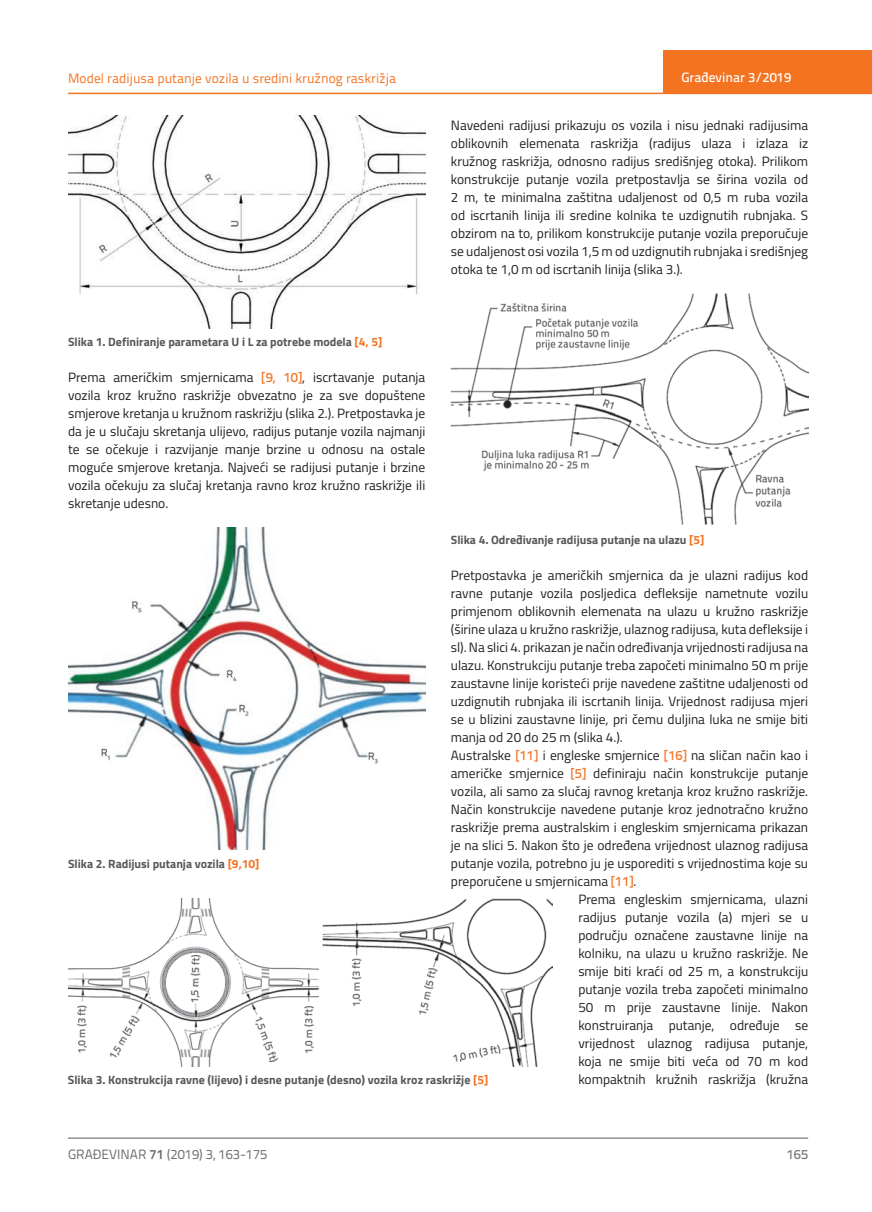
<style>
.page{position:relative;width:872px;height:1212px;background:#fff}
.page>*{position:absolute;margin:0;border:0;box-sizing:border-box;transform-origin:0 0}
.t1{font:13.5px/18px "Titillium";color:#231f20;text-align:justify}
.t2{font:13.5px "Titillium Text 22 L";color:#f47321}
.t3{font:13.5px "Titillium Text 22 L";color:#6c6d70}
.t4{font:500 13.5px "Titillium Text 22 L";color:#fff}
.t5{font:500 13.5px "Titillium Text 22 L";color:#787a7d}
.t6{font:700 12px "Titillium";color:#57585a}
.s1{color:#f47321}
.s2{font-family:"Titillium Text 22 L";font-weight:500;color:#f47321}
.s3{font-weight:700}
</style>
<div class="page">
<hr style="left:68px;top:93px;width:804px;height:1px;background:#f47321">
<div style="left:663px;top:50px;width:209px;height:44px;background:#f47321"></div>
<hr style="left:68px;top:1138px;width:740px;height:1px;background:#57585a">
<img style="left:68px;top:116px;width:357px;height:213px">
<img style="left:68px;top:527px;width:357px;height:322px">
<img style="left:68px;top:898px;width:485px;height:168px">
<img style="left:451px;top:294px;width:357px;height:231px">
<p class="t2" style="left:68px;top:68px;width:329px">Model radijusa putanje vozila u sredini kružnog raskrižja</p>
<p class="t6" style="left:68px;top:332px;width:316px">Slika 1. Definiranje parametara U i L za potrebe modela <span class="s1">[4, 5]</span></p>
<p class="t1" style="left:68px;top:367px;width:359px">Prema američkim smjernicama <span class="s2">[9, 10]</span>, iscrtavanje putanja vozila kroz kružno raskrižje obvezatno je za sve dopuštene smjerove kretanja u kružnom raskrižju (slika 2.). Pretpostavka je da je u slučaju skretanja ulijevo, radijus putanje vozila najmanji te se očekuje i razvijanje manje brzine u odnosu na ostale moguće smjerove kretanja. Najveći se radijusi putanje i brzine vozila očekuju za slučaj kretanja ravno kroz kružno raskrižje ili skretanje udesno.</p>
<p class="t4" style="left:681px;top:67px;width:111px">Građevinar 3/2019</p>
<p class="t1" style="left:451px;top:115px;width:359px">Navedeni radijusi prikazuju os vozila i nisu jednaki radijusima oblikovnih elemenata raskrižja (radijus ulaza i izlaza iz kružnog raskrižja, odnosno radijus središnjeg otoka). Prilikom konstrukcije putanje vozila pretpostavlja se širina vozila od 2 m, te minimalna zaštitna udaljenost od 0,5 m ruba vozila od iscrtanih linija ili sredine kolnika te uzdignutih rubnjaka. S obzirom na to, prilikom konstrukcije putanje vozila preporučuje se udaljenost osi vozila 1,5 m od uzdignutih rubnjaka i središnjeg otoka te 1,0 m od iscrtanih linija (slika 3.).</p>
<p class="t6" style="left:451px;top:530px;width:255px">Slika 4. Određivanje radijusa putanje na ulazu <span class="s1">[5]</span></p>
<p class="t1" style="left:451px;top:565px;width:359px">Pretpostavka je američkih smjernica da je ulazni radijus kod</p>
<p class="t1" style="left:451px;top:583px;width:359px">ravne putanje vozila posljedica defleksije nametnute vozilu</p>
<p class="t1" style="left:451px;top:602px;width:359px">primjenom oblikovnih elemenata na ulazu u kružno raskrižje</p>
<p class="t1" style="left:451px;top:620px;width:359px">(širine ulaza u kružno raskrižje, ulaznog radijusa, kuta defleksije i</p>
<p class="t1" style="left:451px;top:638px;width:359px">sl). Na slici 4. prikazan je način određivanja vrijednosti radijusa na</p>
<p class="t1" style="left:451px;top:656px;width:359px">ulazu. Konstrukciju putanje treba započeti minimalno 50 m prije</p>
<p class="t1" style="left:451px;top:674px;width:359px">zaustavne linije koristeći prije navedene zaštitne udaljenosti od</p>
<p class="t1" style="left:451px;top:692px;width:359px">uzdignutih rubnjaka ili iscrtanih linija. Vrijednost radijusa mjeri</p>
<p class="t1" style="left:451px;top:710px;width:359px">se u blizini zaustavne linije, pri čemu duljina luka ne smije biti</p>
<p class="t1" style="left:451px;top:728px;width:173px">manja od 20 do 25 m (slika 4.).</p>
<p class="t1" style="left:451px;top:746px;width:359px">Australske <span class="s2">[11]</span> i engleske smjernice <span class="s2">[16]</span> na sličan način kao i</p>
<p class="t1" style="left:451px;top:764px;width:359px">američke smjernice <span class="s2">[5]</span> definiraju način konstrukcije putanje</p>
<p class="t1" style="left:451px;top:782px;width:359px">vozila, ali samo za slučaj ravnog kretanja kroz kružno raskrižje.</p>
<p class="t1" style="left:451px;top:800px;width:359px">Način konstrukcije navedene putanje kroz jednotračno kružno</p>
<p class="t1" style="left:451px;top:818px;width:359px">raskrižje prema australskim i engleskim smjernicama prikazan</p>
<p class="t1" style="left:451px;top:836px;width:359px">je na slici 5. Nakon što je određena vrijednost ulaznog radijusa</p>
<p class="t1" style="left:451px;top:854px;width:359px">putanje vozila, potrebno ju je usporediti s vrijednostima koje su</p>
<p class="t1" style="left:451px;top:872px;width:187px">preporučene u smjernicama <span class="s2">[11]</span>.</p>
<p class="t1" style="left:578px;top:890px;width:231px">Prema engleskim smjernicama, ulazni</p>
<p class="t1" style="left:578px;top:908px;width:231px">radijus putanje vozila (a) mjeri se u</p>
<p class="t1" style="left:578px;top:926px;width:231px">području označene zaustavne linije na</p>
<p class="t1" style="left:578px;top:944px;width:231px">kolniku, na ulazu u kružno raskrižje. Ne</p>
<p class="t1" style="left:578px;top:962px;width:231px">smije biti kraći od 25 m, a konstrukciju</p>
<p class="t1" style="left:578px;top:980px;width:231px">putanje vozila treba započeti minimalno</p>
<p class="t1" style="left:578px;top:998px;width:231px">50 m prije zaustavne linije. Nakon</p>
<p class="t1" style="left:578px;top:1016px;width:231px">konstruiranja putanje, određuje se</p>
<p class="t1" style="left:578px;top:1034px;width:231px">vrijednost ulaznog radijusa putanje,</p>
<p class="t1" style="left:578px;top:1052px;width:231px">koja ne smije biti veća od 70 m kod</p>
<p class="t6" style="left:68px;top:1071px;width:422px">Slika 3. Konstrukcija ravne (lijevo) i desne putanje (desno) vozila kroz raskrižje <span class="s1">[5]</span></p>
<p class="t1" style="left:578px;top:1070px;width:231px">kompaktnih kružnih raskrižja (kružna</p>
<p class="t6" style="left:68px;top:855px;width:193px">Slika 2. Radijusi putanja vozila <span class="s1">[9,10]</span></p>
<p class="t3" style="left:68px;top:1144px;width:201px">GRAĐEVINAR <span class="s3">71</span> (2019) 3, 163-175</p>
<p class="t5" style="left:786px;top:1144px;width:23px">165</p>
</div>
